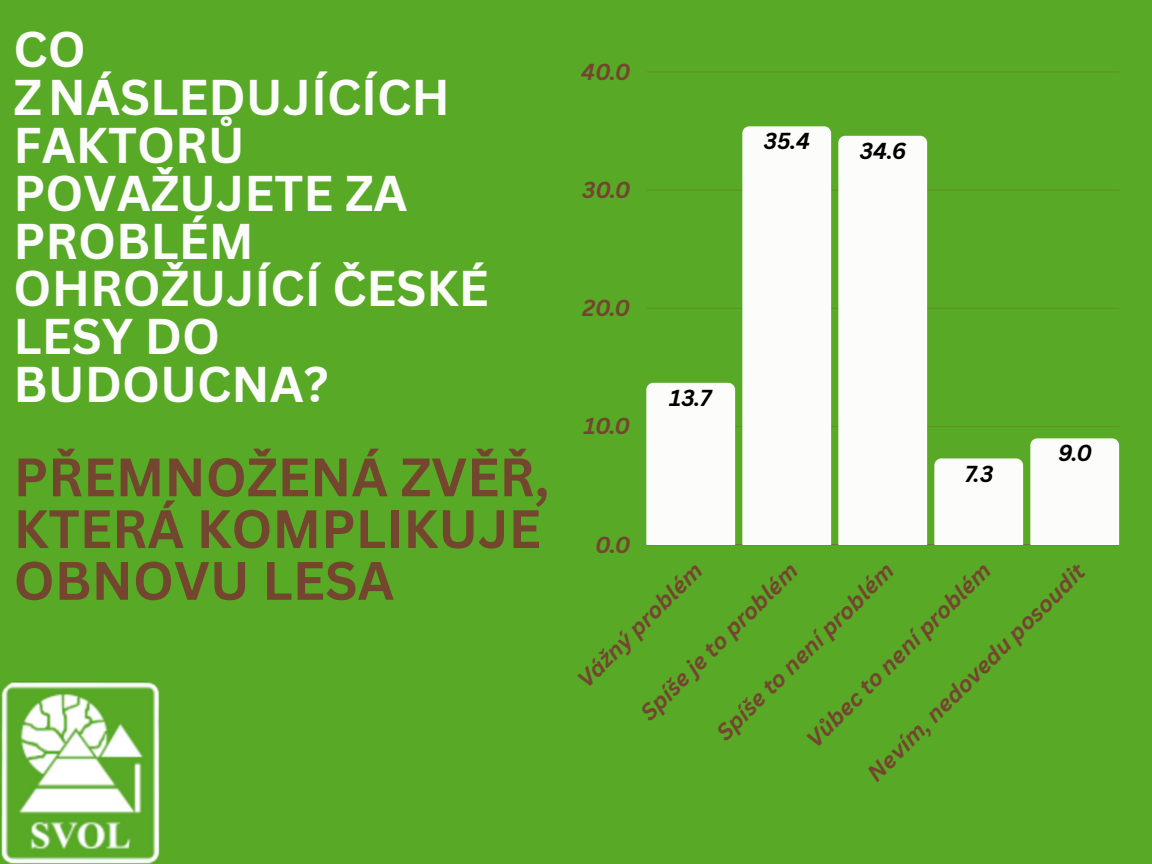
<style>
.page{position:relative;width:1152px;height:864px;background:#58a926}
.page>*{position:absolute;margin:0;border:0;box-sizing:border-box;transform-origin:0 0}
.t1{font:700 52.8px/51.8px "Canva Sans";color:#74452f}
.t2{font:700 48.9px/47.8px "Canva Sans";color:#fcfdfb}
.t3{font:italic 700 22.5px "Canva Sans";color:#74452f}
.t4{font:italic 700 22.5px "Canva Sans";color:#000}
</style>
<div class="page">
<img style="left:1px;top:681px;width:159px;height:183px">
<hr style="left:646px;top:544px;width:473px;height:1px;background:#74452f;opacity:.6">
<hr style="left:646px;top:426px;width:473px;height:1px;background:#5e9128">
<hr style="left:646px;top:308px;width:473px;height:1px;background:#5d9327">
<hr style="left:646px;top:190px;width:473px;height:1px;background:#5c9827">
<hr style="left:646px;top:72px;width:473px;height:1px;background:#5b9e26">
<div style="left:646px;top:383px;width:89px;height:162px;background:#fcfdfb"></div>
<div style="left:742px;top:126px;width:89px;height:419px;background:#fcfdfb"></div>
<div style="left:838px;top:136px;width:89px;height:409px;background:#fcfdfb"></div>
<div style="left:934px;top:458px;width:89px;height:87px;background:#fcfdfb"></div>
<div style="left:1030px;top:438px;width:89px;height:107px;background:#fcfdfb"></div>
<h1 class="t2" style="left:14px;top:24px;width:477px">CO<br>ZNÁSLEDUJÍCÍCH<br>FAKTORŮ<br>POVAŽUJETE ZA<br>PROBLÉM<br>OHROŽUJÍCÍ ČESKÉ<br>LESY DO<br>BUDOUCNA?</h1>
<p class="t1" style="left:14px;top:450px;width:537px">PŘEMNOŽENÁ ZVĚŘ,<br>KTERÁ KOMPLIKUJE<br>OBNOVU LESA</p>
<p class="t3" style="left:581px;top:56px;width:51px">40.0</p>
<p class="t3" style="left:582px;top:174px;width:50px">30.0</p>
<p class="t3" style="left:583px;top:292px;width:49px">20.0</p>
<p class="t3" style="left:584px;top:410px;width:48px">10.0</p>
<p class="t4" style="left:670px;top:382px;width:43px">13.7</p>
<p class="t3" style="left:595px;top:529px;width:37px">0.0</p>
<p class="t4" style="left:764px;top:125px;width:48px">35.4</p>
<p class="t4" style="left:860px;top:135px;width:48px">34.6</p>
<p class="t4" style="left:965px;top:458px;width:30px">7.3</p>
<p class="t4" style="left:1058px;top:437px;width:36px">9.0</p>
<p class="t3" style="left:860px;top:766px;width:298px;rotate:-45deg">Nevím, nedovedu posoudit</p>
<p class="t3" style="left:570px;top:672px;width:167px;rotate:-45deg">Vážný problém</p>
<p class="t3" style="left:799px;top:732px;width:251px;rotate:-45deg">Vůbec to není problém</p>
<p class="t3" style="left:709px;top:725px;width:241px;rotate:-45deg">Spíše to není problém</p>
<p class="t3" style="left:633px;top:705px;width:213px;rotate:-45deg">Spíše je to problém</p>
</div>
